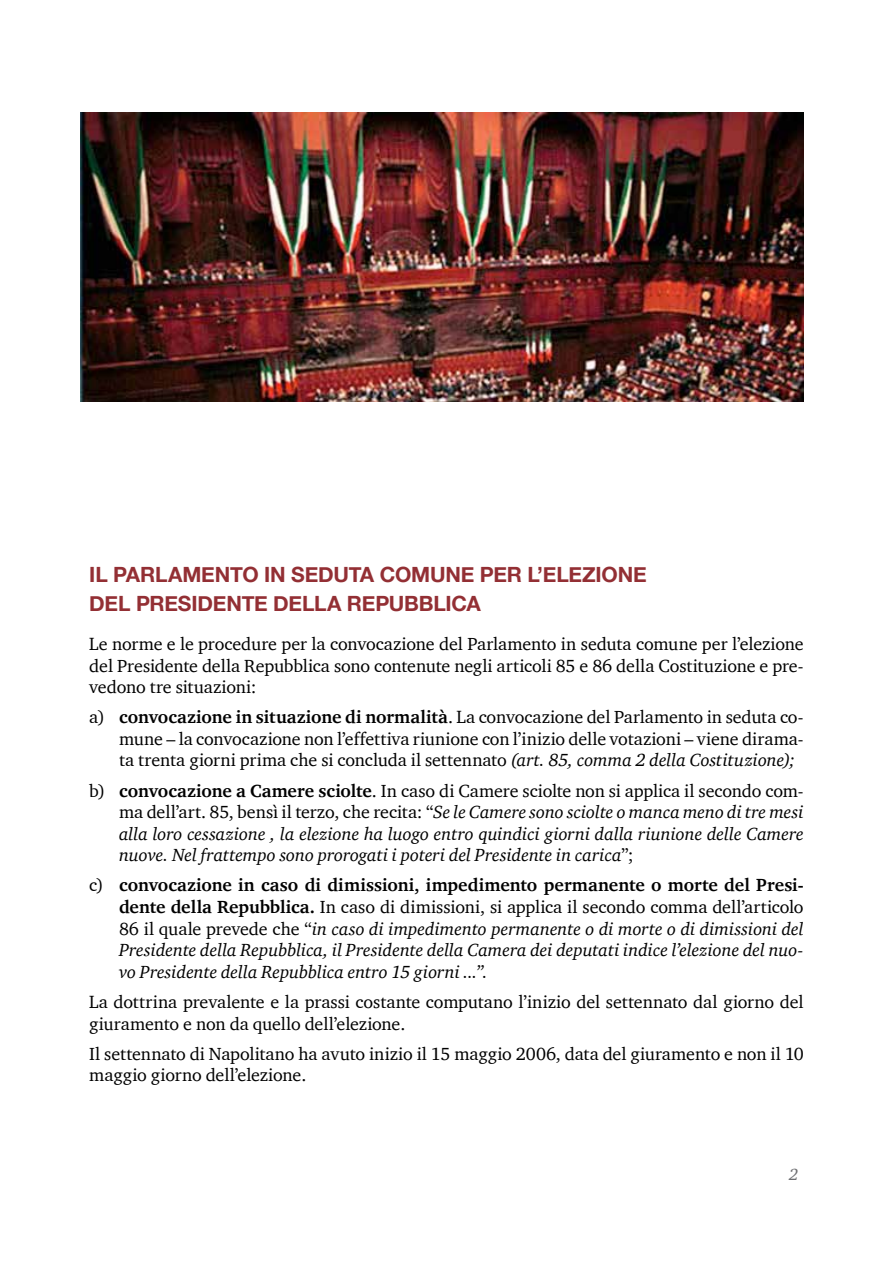
<style>
.page{position:relative;width:893px;height:1263px;background:#fff}
.page>*{position:absolute;margin:0;border:0;box-sizing:border-box;transform-origin:0 0}
.t1{font:700 21px/29.5px "Helvetica Neue";letter-spacing:-.01em;color:#932f34}
.t2{font:italic 18px/21.6px "Charter ITC";color:#000;text-align:justify}
.t3{font:18px/21.6px "Charter ITC";color:#000;text-align:justify}
.t4{font:italic 16.5px "Charter ITC";color:#6d6e71}
.s1{font-weight:700}
.s2{font-style:italic}
.s3{font-style:normal}
.s4{font-weight:700;font-style:normal}
</style>
<div class="page">
<img style="left:81px;top:113px;width:723px;height:289px">
<p class="t1" style="left:89px;top:558px;width:559px">IL PARLAMENTO IN SEDUTA COMUNE PER L’ELEZIONE<br>DEL PRESIDENTE DELLA REPUBBLICA</p>
<p class="t3" style="left:89px;top:633px;width:716px">Le norme e le procedure per la convocazione del Parlamento in seduta comune per l’elezione del Presidente della Repubblica sono contenute negli articoli 85 e 86 della Costituzione e pre&shy;vedono tre situazioni:</p>
<p class="t3" style="left:119px;top:706px;width:686px;text-indent:-30px">a) <span class="s1">convocazione in situazione di normalità</span>. La convocazione del Parlamento in seduta co&shy;mune – la convocazione non l’effettiva riunione con l’inizio delle votazioni – viene dirama&shy;ta trenta giorni prima che si concluda il settennato <span class="s2">(art. 85, comma 2 della Costituzione);</span></p>
<p class="t2" style="left:119px;top:779px;width:686px;text-indent:-30px"><span class="s3">b)</span> <span class="s4">convocazione a Camere sciolte</span><span class="s3">. In caso di Camere sciolte non si applica il secondo com&shy;ma dell’art. 85, bensì il terzo, che recita: “</span>Se le Camere sono sciolte o manca meno di tre mesi alla loro cessazione , la elezione ha luogo entro quindici giorni dalla riunione delle Camere nuove. Nel frattempo sono prorogati i poteri del Presidente in carica<span class="s3">”;</span></p>
<p class="t2" style="left:119px;top:874px;width:686px;text-indent:-30px"><span class="s3">c)</span> <span class="s4">convocazione in caso di dimissioni, impedimento permanente o morte del Presi&shy;dente della Repubblica.</span> <span class="s3">In caso di dimissioni, si applica il secondo comma dell’articolo 86 il quale prevede che “</span>in caso di impedimento permanente o di morte o di dimissioni del Presidente della Repubblica, il Presidente della Camera dei deputati indice l’elezione del nuo&shy;vo Presidente della Repubblica entro 15 giorni ...”.</p>
<p class="t3" style="left:89px;top:991px;width:716px">La dottrina prevalente e la prassi costante computano l’inizio del settennato dal giorno del giuramento e non da quello dell’elezione.</p>
<p class="t3" style="left:89px;top:1042px;width:716px">Il settennato di Napolitano ha avuto inizio il 15 maggio 2006, data del giuramento e non il 10 maggio giorno dell’elezione.</p>
<p class="t4" style="left:789px;top:1164px;width:11px">2</p>
</div>
